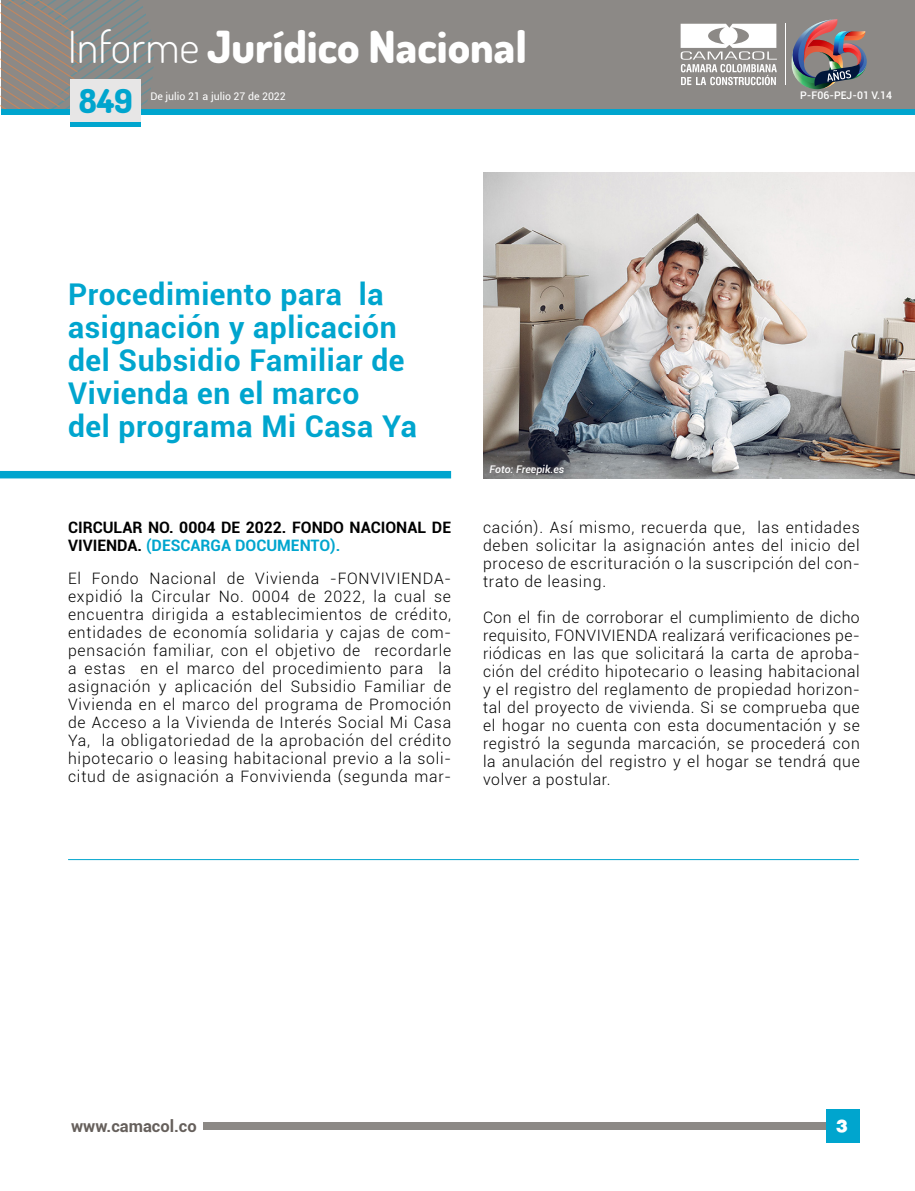
<style>
.page{position:relative;width:915px;height:1191px;background:#fff}
.page>*{position:absolute;margin:0;border:0;box-sizing:border-box;transform-origin:0 0}
.t1{font:800 44.25px "Dosis";color:#fff}
.t2{font:800 33px "Dosis";color:#00a5ce}
.t3{font:700 30px/33px "Roboto";letter-spacing:.02em;color:#00a5ce}
.t4{font:900 19.5px "Roboto";color:#fff}
.t5{font:900 19.5px "Helvetica";color:#fff}
.t6{font:700 16.5px "Roboto";color:#66605c}
.t7{font:300 15.75px/18px "Roboto";letter-spacing:.05em;color:#000;text-align:justify}
.t8{font:700 15.75px/18px "Roboto";color:#000}
.t9{font:10.5px "Roboto";color:#fff}
.t10{font:500 10.5px "Roboto";color:#fff}
.t11{font:italic 500 10.5px "Roboto";color:#fff}
.s1{font-weight:300}
.s2{color:#00a5ce}
</style>
<div class="page">
<div style="left:203px;top:1122px;width:655px;height:7px;background:#8c8986"></div>
<div style="left:825px;top:1109px;width:33px;height:34px;background:#00a5ce"></div>
<div style="left:1px;top:0;width:913px;height:108px;background:#8c8986"></div>
<div style="left:1px;top:109px;width:913px;height:5px;background:#00a5ce"></div>
<svg style="left:1px;top:0;width:158px;height:109px"></svg>
<div style="left:70px;top:122px;width:70px;height:5px;background:#00a5ce"></div>
<div style="left:70px;top:79px;width:70px;height:43px;background:#e7e6e6"></div>
<img style="left:791px;top:19px;width:75px;height:70px">
<svg style="left:680px;top:24px;width:96px;height:61px"></svg>
<hr style="left:785px;top:24px;width:1px;height:61px;background:#fff">
<div style="left:0;top:471px;width:451px;height:7px;background:#00a5ce"></div>
<img style="left:483px;top:172px;width:431px;height:306px">
<hr style="left:68px;top:859px;width:790px;height:1px;background:#00a5ce">
<h1 class="t1" style="left:68px;top:18px;width:460px"><span class="s1">Informe</span> Jurídico Nacional</h1>
<h2 class="t2" style="left:79px;top:80px;width:55px">849</h2>
<p class="t9" style="left:150px;top:89px;width:137px">De julio 21 a julio 27 de 2022</p>
<h3 class="t3" style="left:68px;top:277px;width:350px">Procedimiento para la asignación y aplicación del Subsidio Familiar de<br>Vivienda en el marco<br>del programa Mi Casa Ya</h3>
<p class="t11" style="left:489px;top:462px;width:76px">Foto: Freepik.es</p>
<p class="t10" style="left:800px;top:87px;width:93px">P-F06-PEJ-01 V.14</p>
<p class="t8" style="left:68px;top:517px;width:384px">Ci rcular No. 0004 de 2022. Fondo Nacional de<br>Vivi enda. <span class="s2">(Descarga Documento).</span></p>
<p class="t7" style="left:68px;top:569px;width:384px">El Fondo Nacional de Vivienda -FONVIVIENDA&shy;expidió la Circular No. 0004 de 2022, la cual se encuentra dirigida a establecimientos de crédito, entidades de economía solidaria y cajas de com&shy;pensación familiar, con el objetivo de recordarle a estas en el marco del procedimiento para la asignación y aplicación del Subsidio Familiar de Vivienda en el marco del programa de Promoción de Acceso a la Vivienda de Interés Social Mi Casa Ya, la obligatoriedad de la aprobación del crédito hipotecario o leasing habitacional previo a la soli&shy;citud de asignación a Fonvivienda (segunda mar-</p>
<p class="t7" style="left:483px;top:518px;width:378px">cación). Así mismo, recuerda que, las entidades deben solicitar la asignación antes del inicio del proceso de escrituración o la suscripción del con&shy;trato de leasing.</p>
<p class="t7" style="left:483px;top:608px;width:378px">Con el fin de corroborar el cumplimiento de dicho requisito, FONVIVIENDA realizará verificaciones pe&shy;riódicas en las que solicitará la carta de aproba&shy;ción del crédito hipotecario o leasing habitacional y el registro del reglamento de propiedad horizon&shy;tal del proyecto de vivienda. Si se comprueba que el hogar no cuenta con esta documentación y se registró la segunda marcación, se procederá con la anulación del registro y el hogar se tendrá que volver a postular.</p>
<p class="t6" style="left:71px;top:1114px;width:127px">www.camacol.co</p>
<p class="t4" style="left:836px;top:1114px;width:13px">1</p>
<p class="t5" style="left:836px;top:1118px;width:13px">3</p>
</div>
